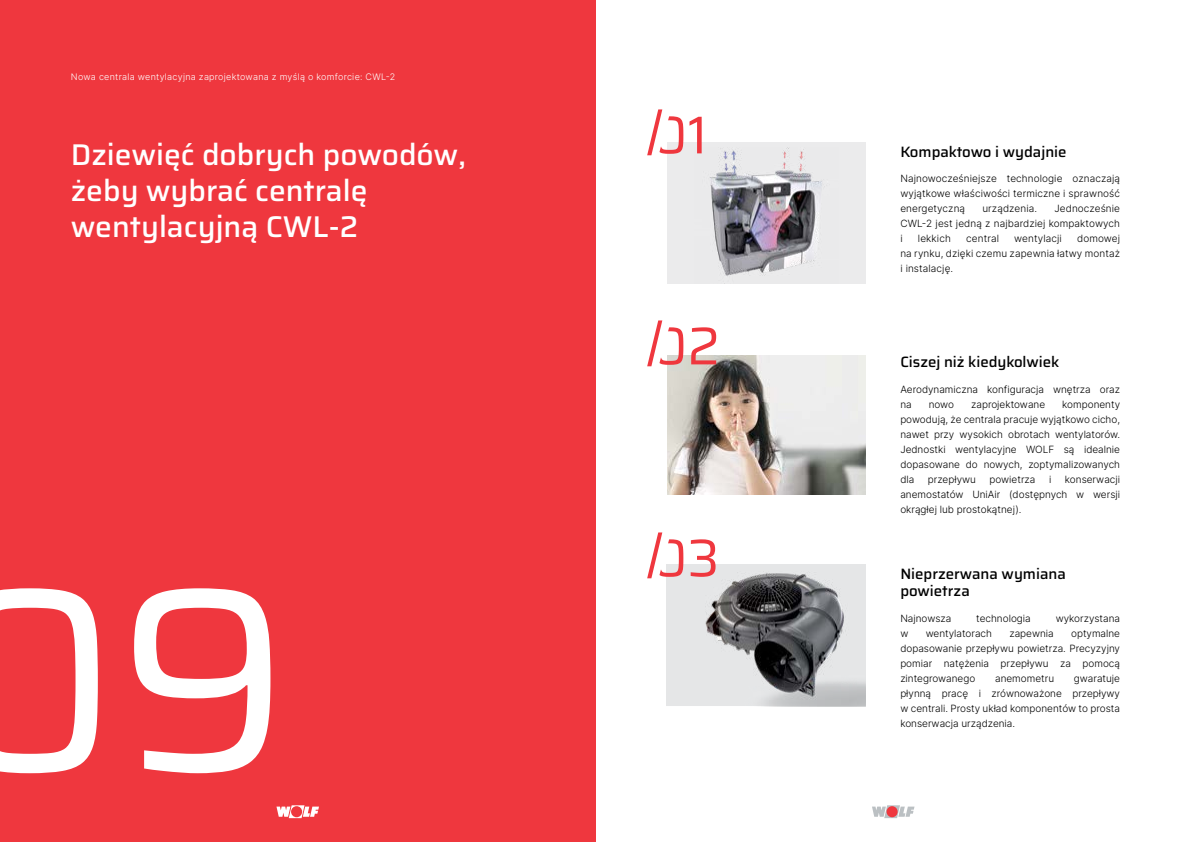
<style>
.page{position:relative;width:1191px;height:842px;background:#fff}
.page>*{position:absolute;margin:0;border:0;box-sizing:border-box;transform-origin:0 0}
.t1{font:100 262.6px "Saira";color:#fff}
.t2{font:100 53.2px "Saira";color:#ef373e}
.t3{font:100 30px/36px "Saira";color:#fff}
.t4{font:100 15px/17px "Saira";color:#000}
.t5{font:300 10px/15px "Inter";color:#000;text-align:justify}
.t6{font:300 9px "Inter";letter-spacing:.03em;color:#fff}
</style>
<div class="page">
<svg style="left:872px;top:805px;width:42px;height:13px"></svg>
<div style="left:886px;top:806px;width:11px;height:11px;background:#ef373e;border-radius:50%"></div>
<div style="left:0;top:0;width:595px;height:842px;background:#ef373e"></div>
<div style="left:667px;top:142px;width:198px;height:141px;background:#ebebec"></div>
<img style="left:710px;top:148px;width:115px;height:128px">
<svg style="left:671px;top:355px;width:194px;height:1px"></svg>
<img style="left:667px;top:356px;width:198px;height:139px">
<img style="left:666px;top:564px;width:199px;height:142px">
<svg style="left:276px;top:805px;width:43px;height:13px"></svg>
<div style="left:291px;top:806px;width:11px;height:11px;background:#ef373e;border-radius:50%"></div>
<svg style="left:647px;top:109px;width:16px;height:47px"></svg>
<svg style="left:647px;top:320px;width:24px;height:57px"></svg>
<svg style="left:647px;top:532px;width:24px;height:57px"></svg>
<p class="t6" style="left:71px;top:70px;width:326px">Nowa centrala wentylacyjna zaprojektowana z myślą o komforcie: CWL-2</p>
<h3 class="t3" style="left:71px;top:136px;width:396px">Dziewięć dobrych powodów, żeby wybrać centralę wentylacyjną CWL-2</h3>
<h1 class="t1" style="left:-58px;top:466px;width:350px">09</h1>
<h2 class="t2" style="left:652px;top:92px;width:57px">01</h2>
<h2 class="t2" style="left:652px;top:303px;width:70px">02</h2>
<h2 class="t2" style="left:652px;top:515px;width:69px">03</h2>
<h3 class="t4" style="left:900px;top:142px;width:168px">Kompaktowo i wydajnie</h3>
<p class="t5" style="left:900px;top:171px;width:221px">Najnowocześniejsze technologie oznaczają wyjątkowe właściwości termiczne i sprawność energetyczną</p>
<p class="t5" style="left:900px;top:201px;width:221px;text-indent:154px">Jednocześnie CWL-2 jest jedną z najbardziej kompaktowych i</p>
<p class="t5" style="left:982px;top:201px;width:56px">urządzenia.</p>
<p class="t5" style="left:900px;top:231px;width:221px;text-indent:177px">domowej na rynku, dzięki czemu zapewnia łatwy montaż i instalację.</p>
<p class="t5" style="left:918px;top:231px;width:34px">lekkich</p>
<p class="t5" style="left:966px;top:231px;width:34px">central</p>
<p class="t5" style="left:1014px;top:231px;width:49px">wentylacji</p>
<h3 class="t4" style="left:900px;top:353px;width:161px">Ciszej niż kiedykolwiek</h3>
<p class="t5" style="left:900px;top:382px;width:221px">Aerodynamiczna konfiguracja wnętrza oraz na</p>
<p class="t5" style="left:928px;top:397px;width:27px">nowo</p>
<p class="t5" style="left:971px;top:397px;width:76px">zaprojektowane</p>
<p class="t5" style="left:900px;top:397px;width:221px;text-indent:162px">komponenty powodują, że centrala pracuje wyjątkowo cicho, nawet przy wysokich obrotach wentylatorów.<br>Jednostki wentylacyjne WOLF są idealnie dopasowane do nowych, zoptymalizowanych dla</p>
<p class="t5" style="left:900px;top:472px;width:221px;text-indent:165px">konserwacji anemostatów UniAir (dostępnych w wersji okrągłej lub prostokątnej).</p>
<p class="t5" style="left:928px;top:472px;width:50px">przepływu</p>
<p class="t5" style="left:989px;top:472px;width:47px">powietrza</p>
<p class="t5" style="left:1049px;top:472px;width:4px">i</p>
<h3 class="t4" style="left:900px;top:565px;width:167px">Nieprzerwana wymiana powietrza</h3>
<p class="t5" style="left:900px;top:610px;width:53px">Najnowsza</p>
<p class="t5" style="left:976px;top:610px;width:56px">technologia</p>
<p class="t5" style="left:1055px;top:610px;width:66px">wykorzystana</p>
<p class="t5" style="left:900px;top:625px;width:10px">w</p>
<p class="t5" style="left:925px;top:625px;width:68px">wentylatorach</p>
<p class="t5" style="left:1009px;top:625px;width:46px">zapewnia</p>
<p class="t5" style="left:900px;top:625px;width:221px;text-indent:171px">optymalne dopasowanie przepływu powietrza. Precyzyjny pomiar natężenia przepływu za pomocą zintegrowanego</p>
<p class="t5" style="left:900px;top:670px;width:221px;text-indent:173px">gwaratuje płynną pracę i zrównoważone przepływy w centrali. Prosty układ komponentów to prosta konserwacja urządzenia.</p>
<p class="t5" style="left:995px;top:670px;width:60px">anemometru</p>
</div>
